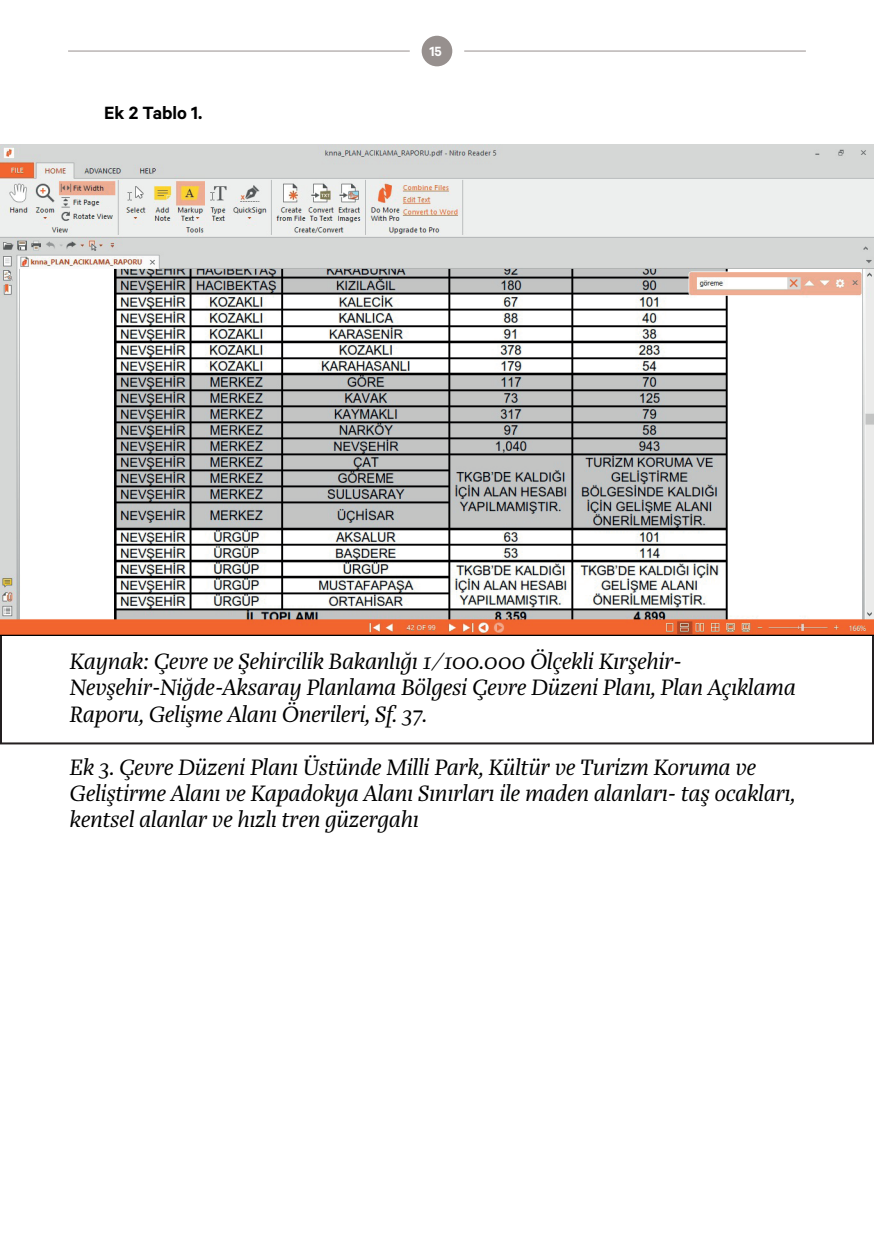
<style>
.page{position:relative;width:874px;height:1248px;background:#fff}
.page>*{position:absolute;margin:0;border:0;box-sizing:border-box;transform-origin:0 0}
.t1{font:italic 22px/26.4px "Marlene";color:#000001}
.t2{font:600 20px "Calibre";color:#000001}
.t3{font:600 15px "Calibre";color:#fff}
</style>
<div class="page">
<div style="left:421px;top:36px;width:31px;height:30px;background:#97908e;border-radius:50%"></div>
<hr style="left:464px;top:51px;width:341px;height:1px;background:#97908e">
<hr style="left:68px;top:51px;width:341px;height:1px;background:#97908e">
<img style="left:0;top:144px;width:873px;height:491px">
<p class="t2" style="left:104px;top:100px;width:100px">Ek 2 Tablo 1.</p>
<p class="t3" style="left:429px;top:42px;width:14px">15</p>
<p class="t1" style="left:70px;top:649px;width:727px">Kaynak: Çevre ve Şehircilik Bakanlığı 1/100.000 Ölçekli Kırşehir-<br>Nevşehir-Niğde-Aksaray Planlama Bölgesi Çevre Düzeni Planı, Plan Açıklama<br>Raporu, Gelişme Alanı Önerileri, Sf. 37.</p>
<p class="t1" style="left:70px;top:754px;width:726px">Ek 3. Çevre Düzeni Planı Üstünde Milli Park, Kültür ve Turizm Koruma ve<br>Geliştirme Alanı ve Kapadokya Alanı Sınırları ile maden alanları- taş ocakları, kentsel alanlar ve hızlı tren güzergahı</p>
</div>
